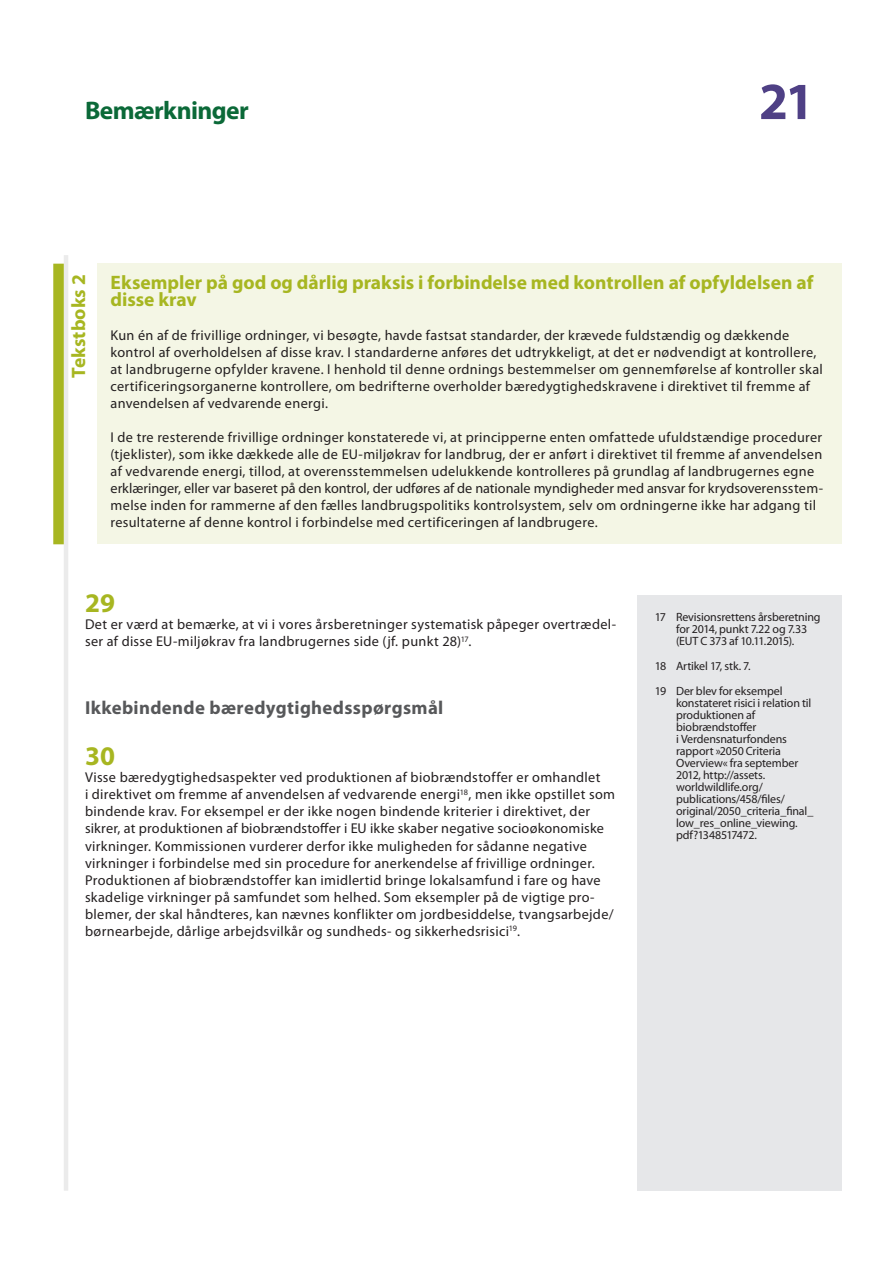
<style>
.page{position:relative;width:893px;height:1263px;background:#fff}
.page>*{position:absolute;margin:0;border:0;box-sizing:border-box;transform-origin:0 0}
.t1{font:700 52.5px "Myriad Pro";color:#4f4085}
.E_05_-_CHAP__1__TEXT{font:700 27px "Myriad Pro";color:#a7b621}
.t2{font:700 25.5px "Myriad Pro";letter-spacing:-.025em;color:#0b6938}
.F_02_-_BOX_TITRE_COL{font:700 19.5px/17px "Myriad Pro";color:#a7b621}
.F_01_-_GREEN_BOX_NUM{font:700 19.5px "Myriad Pro";color:#a7b621}
.E_03_-_CHAP__TITRE_A{font:700 18.75px "Myriad Pro";letter-spacing:.02em;color:#57585a}
.F_04_-_BOX_TEXTE{font:14.25px/17px "Myriad Pro";letter-spacing:.025em;color:#231f20}
.E_05_-_CHAP__1__TEXT-2{font:14.25px/17px "Myriad Pro";letter-spacing:.025em;color:#231f20}
.E_08_-_CHAP__FOOTNOT{font:12px/12px "Myriad Pro";letter-spacing:-.01em;color:#231f20}
</style>
<div class="page">
<hr style="left:64px;top:255px;width:4px;height:936px;background:#ebebeb">
<div style="left:98px;top:264px;width:744px;height:280px;background:#f4f6e5"></div>
<div style="left:53px;top:264px;width:11px;height:280px;background:#a7b621"></div>
<div style="left:638px;top:595px;width:204px;height:596px;background:#e6e7e9"></div>
<h3 class="t2" style="left:85px;top:94px;width:165px">Bemærkninger</h3>
<h1 class="t1" style="left:759px;top:67px;width:57px">21</h1>
<p class="F_01_-_GREEN_BOX_NUM" style="left:66px;top:378px;width:105px;rotate:-90deg">Tekstboks 2</p>
<p class="F_02_-_BOX_TITRE_COL" style="left:111px;top:273px;width:704px">Eksempler på god og dårlig praksis i forbindelse med kontrollen af opfyldelsen af disse krav</p>
<p class="F_04_-_BOX_TEXTE" style="left:111px;top:327px;width:714px">Kun én af de frivillige ordninger, vi besøgte, havde fastsat standarder, der krævede fuldstændig og dækkende kontrol af overholdelsen af disse krav. I standarderne anføres det udtrykkeligt, at det er nødvendigt at kontrollere, at landbrugerne opfylder kravene. I henhold til denne ordnings bestemmelser om gennemførelse af kontroller skal certificeringsorganerne kontrollere, om bedrifterne overholder bæredygtighedskravene i direktivet til fremme af anvendelsen af vedvarende energi.</p>
<p class="F_04_-_BOX_TEXTE" style="left:111px;top:429px;width:714px">I de tre resterende frivillige ordninger konstaterede vi, at principperne enten omfattede ufuldstændige procedurer (tjeklister), som ikke dækkede alle de EU-miljøkrav for landbrug, der er anført i direktivet til fremme af anvendelsen af vedvarende energi, tillod, at overensstemmelsen udelukkende kontrolleres på grundlag af landbrugernes egne erklæringer, eller var baseret på den kontrol, der udføres af de nationale myndigheder med ansvar for krydsoverensstem&shy;melse inden for rammerne af den fælles landbrugspolitiks kontrolsystem, selv om ordningerne ikke har adgang til resultaterne af denne kontrol i forbindelse med certificeringen af landbrugere.</p>
<p class="E_05_-_CHAP__1__TEXT" style="left:85px;top:586px;width:32px">29</p>
<p class="E_05_-_CHAP__1__TEXT-2" style="left:85px;top:616px;width:533px">Det er værd at bemærke, at vi i vores årsberetninger systematisk påpeger overtrædel&shy;ser af disse EU-miljøkrav fra landbrugernes side (jf. punkt 28)<sup>17</sup>.</p>
<p class="E_03_-_CHAP__TITRE_A" style="left:85px;top:696px;width:360px">Ikkebindende bæredygtighedsspørgsmål</p>
<p class="E_05_-_CHAP__1__TEXT" style="left:85px;top:739px;width:32px">30</p>
<p class="E_05_-_CHAP__1__TEXT-2" style="left:85px;top:769px;width:531px">Visse bæredygtighedsaspekter ved produktionen af biobrændstoffer er omhandlet<br>i direktivet om fremme af anvendelsen af vedvarende energi<sup>18</sup>, men ikke opstillet som bindende krav. For eksempel er der ikke nogen bindende kriterier i direktivet, der sikrer, at produktionen af biobrændstoffer i EU ikke skaber negative socioøkonomiske virkninger. Kommissionen vurderer derfor ikke muligheden for sådanne negative virkninger i forbindelse med sin procedure for anerkendelse af frivillige ordninger.<br>Produktionen af biobrændstoffer kan imidlertid bringe lokalsamfund i fare og have skadelige virkninger på samfundet som helhed. Som eksempler på de vigtige pro&shy;blemer, der skal håndteres, kan nævnes konflikter om jordbesiddelse, tvangsarbejde/ børnearbejde, dårlige arbejdsvilkår og sundheds- og sikkerhedsrisici<sup>19</sup>.</p>
<p class="E_08_-_CHAP__FOOTNOT" style="left:676px;top:611px;width:146px;text-indent:-21px">17 Revisionsrettens årsberetning for 2014, punkt 7.22 og 7.33 (EUT C 373 af 10.11.2015).</p>
<p class="E_08_-_CHAP__FOOTNOT" style="left:655px;top:660px;width:97px">18 Artikel 17, stk. 7.</p>
<p class="E_08_-_CHAP__FOOTNOT" style="left:676px;top:685px;width:139px;text-indent:-21px">19 Der blev for eksempel konstateret risici i relation til produktionen af biobrændstoffer<br>i Verdensnaturfondens rapport »2050 Criteria<br>Overview« fra september<br>2012, http://assets. worldwildlife.org/ publications/458/files/ original/2050_criteria_final_ low_res_online_viewing. pdf?1348517472.</p>
</div>
